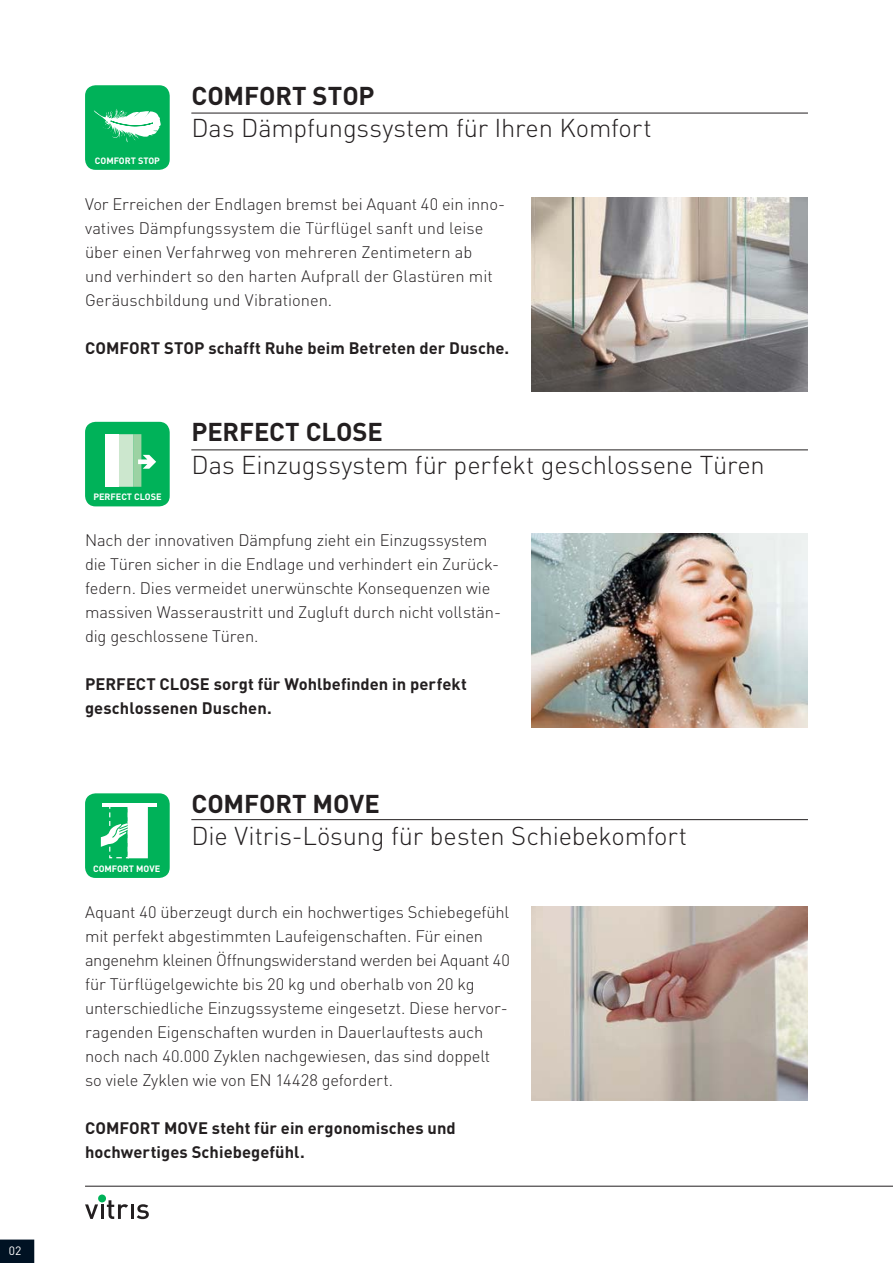
<style>
.page{position:relative;width:893px;height:1263px;background:#fff}
.page>*{position:absolute;margin:0;border:0;box-sizing:border-box;transform-origin:0 0}
.t1{font:300 25.5px "DIN Pro";letter-spacing:-.005em;color:#231f20}
.t2{font:700 25.5px "DIN Pro";letter-spacing:-.005em;color:#231f20}
.t3{font:300 16.5px/24px "DIN Pro";letter-spacing:-.01em;color:#231f20}
.t4{font:700 16.5px/24px "DIN Pro";letter-spacing:.005em;color:#231f20}
.t5{font:12px "DIN Pro";color:#fff}
.t6{font:700 9.15px "DIN";color:#fff}
</style>
<div class="page">
<svg style="left:85px;top:1200px;width:43px;height:19px"></svg>
<hr style="left:130px;top:1204px;width:3px;height:15px;background:#231f20">
<svg style="left:137px;top:1204px;width:12px;height:15px"></svg>
<div style="left:98px;top:1195px;width:8px;height:7px;background:#00b259;border-radius:50%"></div>
<svg style="left:0;top:1240px;width:34px;height:23px"></svg>
<hr style="left:85px;top:1186px;width:807px;height:1px;background:#231f20">
<hr style="left:191px;top:113px;width:617px;height:1px;background:#231f20">
<hr style="left:191px;top:450px;width:617px;height:1px;background:#231f20">
<hr style="left:191px;top:819px;width:617px;height:1px;background:#231f20">
<img style="left:532px;top:533px;width:276px;height:194px">
<div style="left:85px;top:793px;width:85px;height:85px;background:#00b259;border-radius:11px"></div>
<hr style="left:102px;top:804px;width:54px;height:3px;background:#fff">
<svg style="left:101px;top:807px;width:28px;height:52px"></svg>
<div style="left:128px;top:806px;width:20px;height:52px;background:#fff"></div>
<div style="left:85px;top:422px;width:85px;height:84px;background:#00b259;border-radius:11px"></div>
<svg style="left:105px;top:434px;width:51px;height:53px"></svg>
<div style="left:85px;top:85px;width:85px;height:85px;background:#00b259;border-radius:11px"></div>
<svg style="left:94px;top:109px;width:67px;height:33px"></svg>
<img style="left:531px;top:197px;width:277px;height:194px">
<img style="left:531px;top:906px;width:277px;height:194px">
<p class="t5" style="left:9px;top:1244px;width:14px">02</p>
<p class="t6" style="left:95px;top:157px;width:67px">COMFORT STOP</p>
<h1 class="t2" style="left:191px;top:86px;width:185px">COMFORT STOP</h1>
<h1 class="t1" style="left:191px;top:119px;width:462px">Das Dämpfungssystem für Ihren Komfort</h1>
<p class="t3" style="left:85px;top:194px;width:421px">Vor Erreichen der Endlagen bremst bei Aquant 40 ein inno&shy;vatives Dämpfungssystem die Türflügel sanft und leise über einen Verfahrweg von mehreren Zentimetern ab<br>und verhindert so den harten Aufprall der Glastüren mit Geräuschbildung und Vibrationen.</p>
<p class="t4" style="left:85px;top:338px;width:425px">COMFORT STOP schafft Ruhe beim Betreten der Dusche.</p>
<p class="t6" style="left:93px;top:494px;width:70px">PERFECT CLOSE</p>
<h1 class="t2" style="left:191px;top:423px;width:193px">PERFECT CLOSE</h1>
<h1 class="t1" style="left:191px;top:455px;width:575px">Das Einzugssystem für perfekt geschlossene Türen</h1>
<p class="t3" style="left:85px;top:530px;width:417px">Nach der innovativen Dämpfung zieht ein Einzugssystem die Türen sicher in die Endlage und verhindert ein Zurück&shy;federn. Dies vermeidet unerwünschte Konsequenzen wie massiven Wasseraustritt und Zugluft durch nicht vollstän&shy;dig geschlossene Türen.</p>
<p class="t4" style="left:85px;top:674px;width:383px">PERFECT CLOSE sorgt für Wohlbefinden in perfekt geschlossenen Duschen.</p>
<p class="t6" style="left:93px;top:865px;width:69px">COMFORT MOVE</p>
<h1 class="t2" style="left:191px;top:795px;width:190px">COMFORT MOVE</h1>
<h1 class="t1" style="left:191px;top:827px;width:497px">Die Vitris-Lösung für besten Schiebekomfort</h1>
<p class="t3" style="left:85px;top:902px;width:426px">Aquant 40 überzeugt durch ein hochwertiges Schiebegefühl mit perfekt abgestimmten Laufeigenschaften. Für einen angenehm kleinen Öffnungswiderstand werden bei Aquant 40 für Türflügelgewichte bis 20 kg und oberhalb von 20 kg unterschiedliche Einzugssysteme eingesetzt. Diese hervor&shy;ragenden Eigenschaften wurden in Dauerlauftests auch noch nach 40.000 Zyklen nachgewiesen, das sind doppelt so viele Zyklen wie von EN 14428 gefordert.</p>
<p class="t4" style="left:85px;top:1117px;width:372px">COMFORT MOVE steht für ein ergonomisches und hochwertiges Schiebegefühl.</p>
</div>
